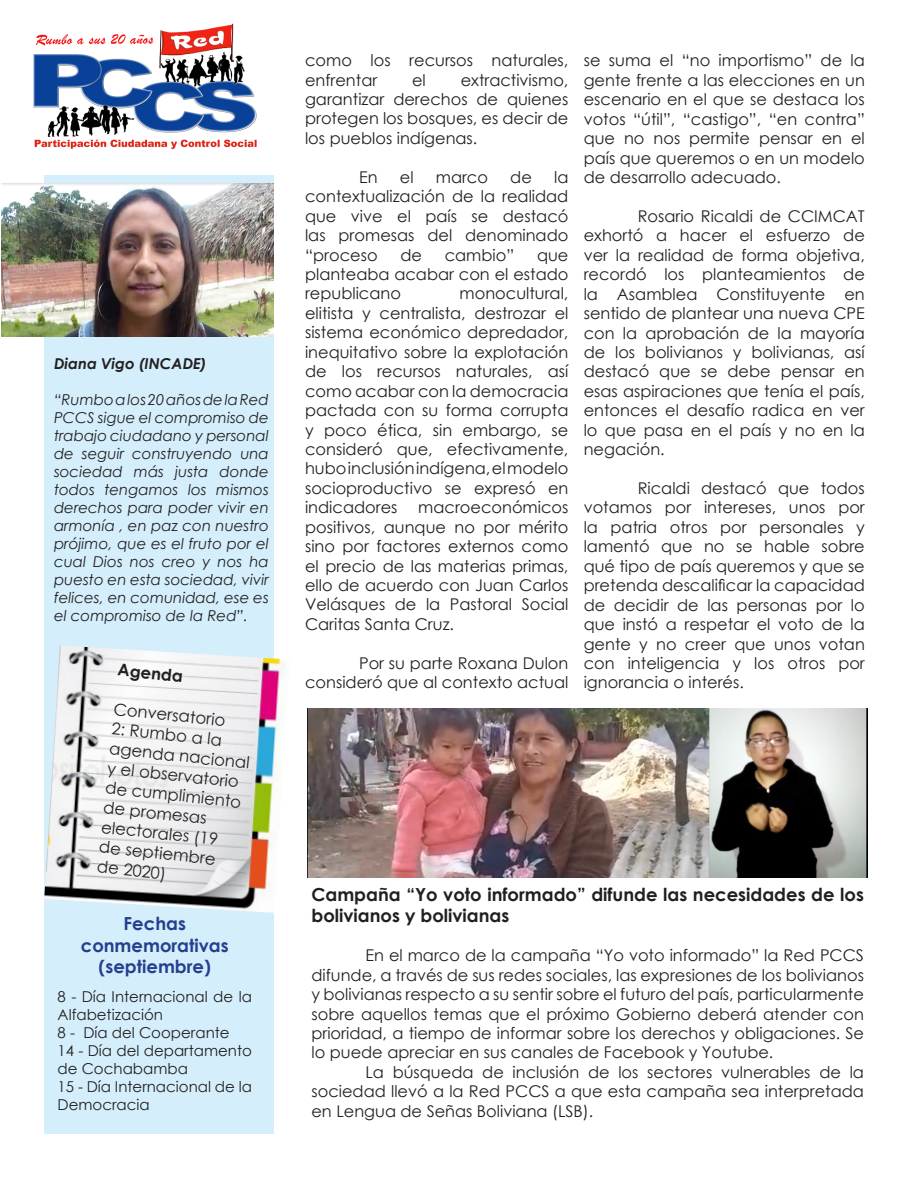
<style>
.page{position:relative;width:918px;height:1188px;background:#fff}
.page>*{position:absolute;margin:0;border:0;box-sizing:border-box;transform-origin:0 0}
.t1{font:700 18px/21.6px "Century Gothic";color:#231f20}
.t2{font:700 18px/21.6px "Century Gothic";color:#253f8e;text-align:center}
.t3{font:16.5px/19.8px "Century Gothic";color:#231f20}
.t4{font:700 16.5px "Century Gothic";color:#231f20}
.t5{font:16.2px/19.5px "Century Gothic";color:#231f20;text-align:justify}
.t6{font:italic 15px/18px "Century Gothic";color:#231f20;text-align:justify}
.t7{font:15px/18px "Century Gothic";color:#231f20}
.t8{font:italic 700 15px "Century Gothic";color:#231f20}
</style>
<div class="page">
<div style="left:44px;top:38px;width:230px;height:1096px;background:#d4effb"></div>
<img style="left:44px;top:645px;width:243px;height:268px">
<img style="left:2px;top:183px;width:272px;height:153px">
<img style="left:33px;top:23px;width:241px;height:151px">
<img style="left:308px;top:708px;width:559px;height:170px">
<p class="t8" style="left:54px;top:352px;width:154px">Diana Vigo (INCADE)</p>
<p class="t6" style="left:54px;top:390px;width:216px">“Rumbo a los 20 años de la Red PCCS sigue el compromiso de trabajo ciudadano y personal de seguir construyendo una sociedad más justa donde todos tengamos los mismos derechos para poder vivir en armonía , en paz con nuestro prójimo, que es el fruto por el cual Dios nos creo y nos ha puesto en esta sociedad, vivir felices, en comunidad, ese es el compromiso de la Red”.</p>
<p class="t4" style="left:119px;top:657px;width:67px;rotate:6deg">Agenda</p>
<p class="t3" style="left:115px;top:699px;width:142px;rotate:6deg">Conversatorio<br>2: Rumbo a la agenda nacional y el observatorio de cumplimiento de promesas electorales (19 de septiembre de 2020)</p>
<p class="t2" style="left:81px;top:912px;width:149px">Fechas conmemorativas (septiembre)</p>
<p class="t7" style="left:58px;top:987px;width:196px">8 - Día Internacional de la<br>Alfabetización</p>
<p class="t7" style="left:58px;top:1023px;width:174px">8 - Día del Cooperante</p>
<p class="t7" style="left:58px;top:1041px;width:196px">14 - Día del departamento de Cochabamba</p>
<p class="t7" style="left:58px;top:1077px;width:196px">15 - Día Internacional de la<br>Democracia</p>
<p class="t5" style="left:305px;top:50px;width:265px">como los recursos naturales, enfrentar</p>
<p class="t5" style="left:305px;top:70px;width:265px;text-indent:156px">extractivismo, garantizar derechos de quienes protegen los bosques, es decir de los pueblos indígenas.</p>
<p class="t5" style="left:359px;top:167px;width:20px">En</p>
<p class="t5" style="left:400px;top:167px;width:15px">el</p>
<p class="t5" style="left:436px;top:167px;width:54px">marco</p>
<p class="t5" style="left:510px;top:167px;width:23px">de</p>
<p class="t5" style="left:412px;top:70px;width:15px">el</p>
<p class="t5" style="left:305px;top:167px;width:265px;text-indent:249px">la contextualización de la realidad que vive el país se destacó las promesas del denominado “proceso</p>
<p class="t5" style="left:400px;top:245px;width:23px">de</p>
<p class="t5" style="left:445px;top:245px;width:71px">cambio”</p>
<p class="t5" style="left:305px;top:245px;width:265px;text-indent:232px">que planteaba acabar con el estado republicano</p>
<p class="t5" style="left:305px;top:284px;width:265px;text-indent:154px">monocultural, elitista y centralista, destrozar el sistema económico depredador, inequitativo sobre la explotación de los recursos naturales, así como acabar con la democracia pactada con su forma corrupta y poco ética, sin embargo, se consideró que, efectivamente, hubo inclusión indígena, el modelo socioproductivo se expresó en indicadores</p>
<p class="t5" style="left:305px;top:497px;width:265px;text-indent:113px">macroeconómicos positivos, aunque no por mérito sino por factores externos como el precio de las materias primas, ello de acuerdo con Juan Carlos Velásques de la Pastoral Social Caritas Santa Cruz.</p>
<p class="t5" style="left:305px;top:653px;width:265px;text-align:right">Por su parte Roxana Dulon consideró que al contexto actual</p>
<p class="t5" style="left:584px;top:51px;width:283px">se suma el “no importismo” de la gente frente a las elecciones en un escenario en el que se destaca los votos “útil”, “castigo”, “en contra” que no nos permite pensar en el país que queremos o en un modelo de desarrollo adecuado.</p>
<p class="t5" style="left:584px;top:206px;width:283px;text-indent:54px">Rosario Ricaldi de CCIMCAT exhortó a hacer el esfuerzo de ver la realidad de forma objetiva, recordó los planteamientos de la Asamblea Constituyente en sentido de plantear una nueva CPE con la aprobación de la mayoría de los bolivianos y bolivianas, así destacó que se debe pensar en esas aspiraciones que tenía el país, entonces el desafío radica en ver lo que pasa en el país y no en la negación.</p>
<p class="t5" style="left:584px;top:478px;width:283px;text-indent:54px">Ricaldi destacó que todos votamos por intereses, unos por la patria otros por personales y lamentó que no se hable sobre qué tipo de país queremos y que se pretenda descalificar la capacidad de decidir de las personas por lo que instó a respetar el voto de la gente y no creer que unos votan con inteligencia y los otros por ignorancia o interés.</p>
<p class="t1" style="left:311px;top:883px;width:554px">Campaña “Yo voto informado” difunde las necesidades de los bolivianos y bolivianas</p>
<p class="t5" style="left:311px;top:945px;width:554px;text-indent:54px">En el marco de la campaña “Yo voto informado” la Red PCCS difunde, a través de sus redes sociales, las expresiones de los bolivianos y bolivianas respecto a su sentir sobre el futuro del país, particularmente sobre aquellos temas que el próximo Gobierno deberá atender con prioridad, a tiempo de informar sobre los derechos y obligaciones. Se lo puede apreciar en sus canales de Facebook y Youtube.</p>
<p class="t5" style="left:311px;top:1062px;width:554px;text-indent:54px">La búsqueda de inclusión de los sectores vulnerables de la sociedad llevó a la Red PCCS a que esta campaña sea interpretada en Lengua de Señas Boliviana (LSB).</p>
</div>
